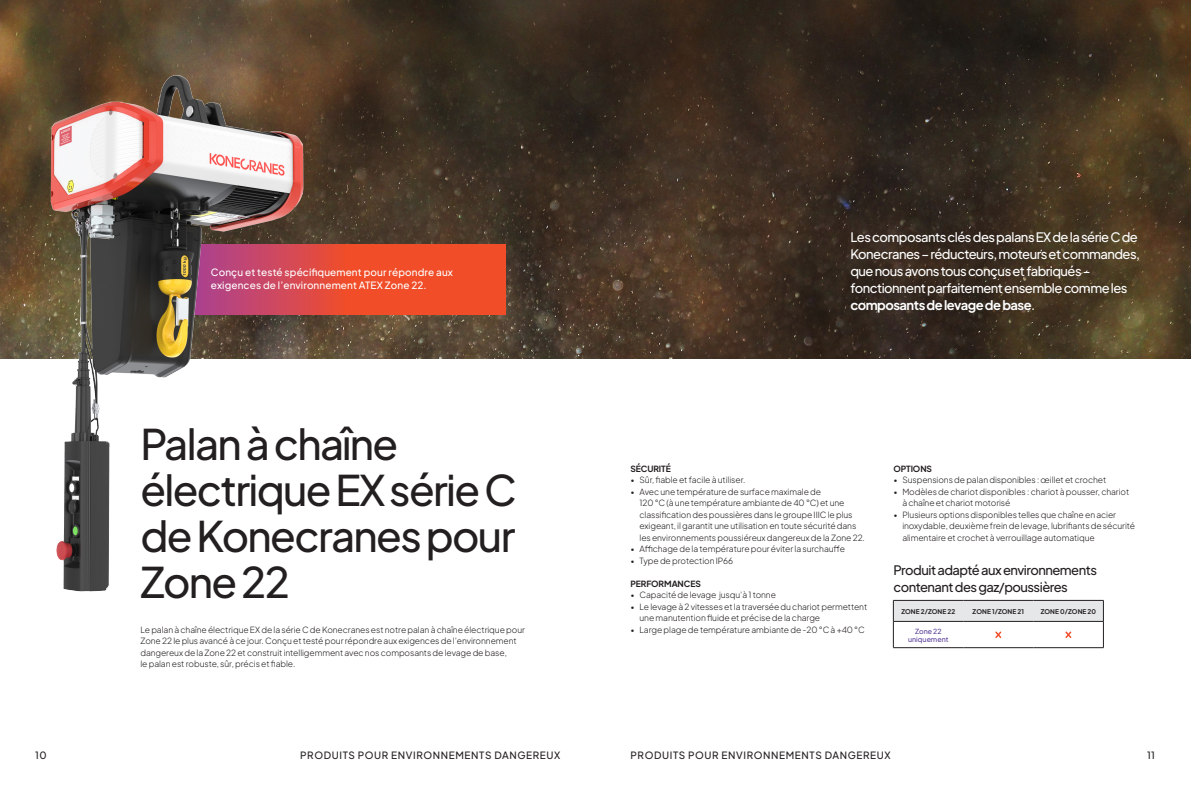
<style>
.page{position:relative;width:1191px;height:794px;background:#fff}
.page>*{position:absolute;margin:0;border:0;box-sizing:border-box;transform-origin:0 0}
.Headline_H2{font:42px/46px "Plus Jakarta Sans";letter-spacing:-.04em;color:#231f20}
.Sub-headline_H4{font:13px/17px "Plus Jakarta Sans";letter-spacing:-.04em;color:#fff}
.Sub-headline_H4-2{font:13px/17px "Plus Jakarta Sans";letter-spacing:-.04em;color:#231f20}
.Lead_paragraph{font:10px/12.5px "Plus Jakarta Sans";letter-spacing:.01em;color:#fff}
.UPPER_CASE{font:10px "Plus Jakarta Sans";letter-spacing:.06em;color:#231f20}
.Body_copy{font:8.5px/11.5px "Plus Jakarta Sans";letter-spacing:-.01em;color:#231f20}
.Subhead_for_body_copy{font:8.5px "Plus Jakarta Sans";letter-spacing:-.01em;color:#231f20}
.Table_body{font:7px/8px "Plus Jakarta Sans";color:#5b409a;text-align:center}
.Table_header{font:6.5px "Plus Jakarta Sans";letter-spacing:.01em;color:#231f20}
</style>
<div class="page">
<img style="left:0;top:0;width:1191px;height:358px">
<hr style="left:893px;top:647px;width:70px;height:1px;background:#231f20">
<hr style="left:963px;top:647px;width:70px;height:1px;background:#231f20">
<hr style="left:1033px;top:647px;width:70px;height:1px;background:#231f20">
<svg style="left:893px;top:600px;width:211px;height:47px"></svg>
<svg style="left:304px;top:244px;width:201px;height:70px;background:#ed4c2c"></svg>
<img style="left:50px;top:76px;width:254px;height:515px">
<p class="UPPER_CASE" style="left:35px;top:747px;width:13px">10</p>
<p class="Lead_paragraph" style="left:211px;top:265px;width:244px">Conçu et testé spécifiquement pour répondre aux exigences de l’environnement ATEX Zone 22.</p>
<p class="Sub-headline_H4" style="left:850px;top:227px;width:291px">Les composants clés des palans EX de la série C de Konecranes – réducteurs, moteurs et commandes, que nous avons tous conçus et fabriqués – fonctionnent parfaitement ensemble comme les composants de levage de base.</p>
<p class="Headline_H2" style="left:140px;top:417px;width:378px">Palan à chaîne électrique EX série C de Konecranes pour<br>Zone 22</p>
<p class="Body_copy" style="left:140px;top:623px;width:386px">Le palan à chaîne électrique EX de la série C de Konecranes est notre palan à chaîne électrique pour Zone 22 le plus avancé à ce jour. Conçu et testé pour répondre aux exigences de l’environnement dangereux de la Zone 22 et construit intelligemment avec nos composants de levage de base,<br>le palan est robuste, sûr, précis et fiable.</p>
<p class="Subhead_for_body_copy" style="left:630px;top:461px;width:42px">SÉCURITÉ</p>
<p class="Body_copy" style="left:630px;top:473px;width:116px">• Sûr, fiable et facile à utiliser.</p>
<p class="Body_copy" style="left:639px;top:485px;width:227px;text-indent:-9px">• Avec une température de surface maximale de<br>120 °C (à une température ambiante de 40 °C) et une classification des poussières dans le groupe IIIC le plus exigeant, il garantit une utilisation en toute sécurité dans les environnements poussiéreux dangereux de la Zone 22.</p>
<p class="Body_copy" style="left:630px;top:542px;width:216px">• Affichage de la température pour éviter la surchauffe</p>
<p class="Body_copy" style="left:630px;top:554px;width:104px">• Type de protection IP66</p>
<p class="Body_copy" style="left:630px;top:577px;width:72px">PERFORMANCES</p>
<p class="Body_copy" style="left:630px;top:588px;width:147px">• Capacité de levage jusqu’à 1 tonne</p>
<p class="Body_copy" style="left:639px;top:600px;width:229px;text-indent:-9px">• Le levage à 2 vitesses et la traversée du chariot permettent une manutention fluide et précise de la charge</p>
<p class="Body_copy" style="left:630px;top:623px;width:236px">• Large plage de température ambiante de -20 °C à +40 °C</p>
<p class="Subhead_for_body_copy" style="left:893px;top:461px;width:40px">OPTIONS</p>
<p class="Body_copy" style="left:893px;top:473px;width:214px">• Suspensions de palan disponibles : œillet et crochet</p>
<p class="Body_copy" style="left:902px;top:485px;width:228px;text-indent:-9px">• Modèles de chariot disponibles : chariot à pousser, chariot à chaîne et chariot motorisé</p>
<p class="Body_copy" style="left:902px;top:508px;width:234px;text-indent:-9px">• Plusieurs options disponibles telles que chaîne en acier inoxydable, deuxième frein de levage, lubrifiants de sécurité alimentaire et crochet à verrouillage automatique</p>
<p class="Sub-headline_H4-2" style="left:893px;top:560px;width:205px">Produit adapté aux environnements contenant des gaz/poussières</p>
<p class="Table_header" style="left:901px;top:606px;width:55px">ZONE 2/ZONE 22</p>
<p class="Table_header" style="left:972px;top:606px;width:53px">ZONE 1/ZONE 21</p>
<p class="Table_header" style="left:1040px;top:606px;width:57px">ZONE 0/ZONE 20</p>
<p class="Table_body" style="left:908px;top:626px;width:42px">Zone 22 uniquement</p>
<p class="UPPER_CASE" style="left:300px;top:747px;width:262px">PRODUITS POUR ENVIRONNEMENTS DANGEREUX</p>
<p class="UPPER_CASE" style="left:630px;top:747px;width:262px">PRODUITS POUR ENVIRONNEMENTS DANGEREUX</p>
<p class="UPPER_CASE" style="left:1147px;top:747px;width:10px">11</p>
</div>
